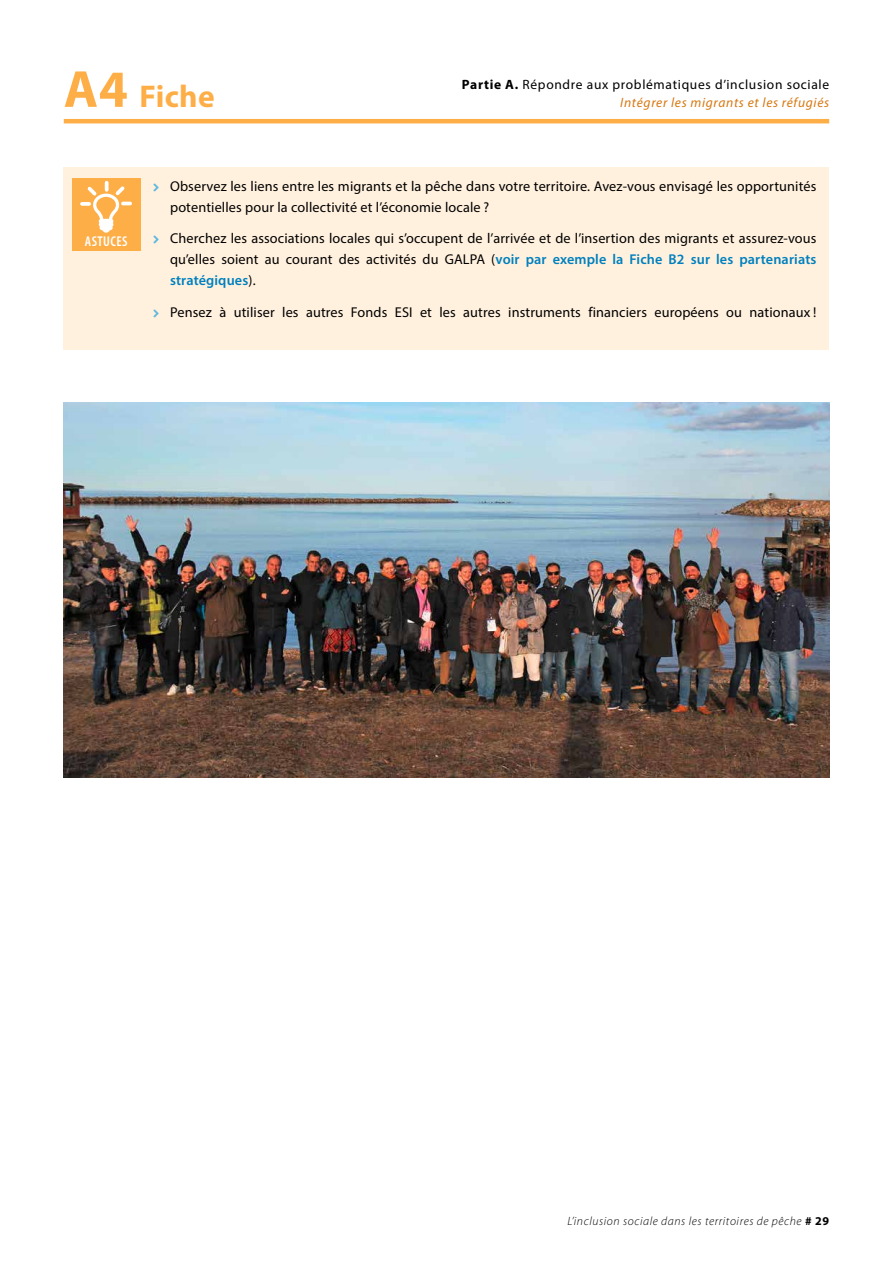
<style>
.page{position:relative;width:893px;height:1263px;background:#fff}
.page>*{position:absolute;margin:0;border:0;box-sizing:border-box;transform-origin:0 0}
.t1{font:700 31.5px "Myriad Pro";letter-spacing:.01em;color:#feae47}
.t2{font:14.25px/21px "Myriad Pro";letter-spacing:.01em;color:#000}
.t3{font:600 condensed 14.25px "Myriad Pro";letter-spacing:.03em;color:#fff}
.t4{font:13.5px "Myriad Pro";letter-spacing:.05em;color:#000}
.t5{font:italic 13.5px "Myriad Pro";letter-spacing:.05em;color:#d77812}
.t6{font:italic 300 12px "Myriad Pro";letter-spacing:.05em;color:#000}
.s1{font-size:52.5px}
.s2{font-weight:700}
.s3{font-weight:600;color:#0080be}
.s4{font-weight:700;font-style:normal}
</style>
<div class="page">
<hr style="left:64px;top:119px;width:765px;height:4px;background:#feae47">
<div style="left:64px;top:167px;width:765px;height:57px;background:#fff1de"></div>
<div style="left:64px;top:220px;width:765px;height:77px;background:#fff1de"></div>
<div style="left:64px;top:293px;width:765px;height:57px;background:#fff1de"></div>
<div style="left:72px;top:178px;width:68px;height:72px;background:#feae47"></div>
<svg style="left:82px;top:183px;width:48px;height:50px"></svg>
<img style="left:64px;top:402px;width:765px;height:375px">
<h1 class="t1" style="left:64px;top:76px;width:152px"><span class="s1">A4</span> Fiche</h1>
<p class="t4" style="left:462px;top:76px;width:369px"><span class="s2">Partie A.</span> Répondre aux problématiques d’inclusion sociale</p>
<p class="t5" style="left:620px;top:94px;width:210px">Intégrer les migrants et les réfugiés</p>
<p class="t3" style="left:85px;top:233px;width:44px">ASTUCES</p>
<p class="t2" style="left:170px;top:175px;width:648px">Observez les liens entre les migrants et la pêche dans votre territoire. Avez-vous envisagé les opportunités potentielles pour la collectivité et l’économie locale ?</p>
<p class="t2" style="left:170px;top:227px;width:648px;text-align:justify">Cherchez les associations locales qui s’occupent de l’arrivée et de l’insertion des migrants et assurez-vous qu’elles soient au courant des activités du GALPA (<span class="s3">voir par exemple la Fiche B2 sur les partenariats stratégiques</span>).</p>
<p class="t2" style="left:170px;top:301px;width:648px">Pensez à utiliser les autres Fonds ESI et les autres instruments financiers européens ou nationaux !</p>
<p class="t6" style="left:568px;top:1214px;width:263px">L’inclusion sociale dans les territoires de pêche <span class="s4"># 29</span></p>
</div>
